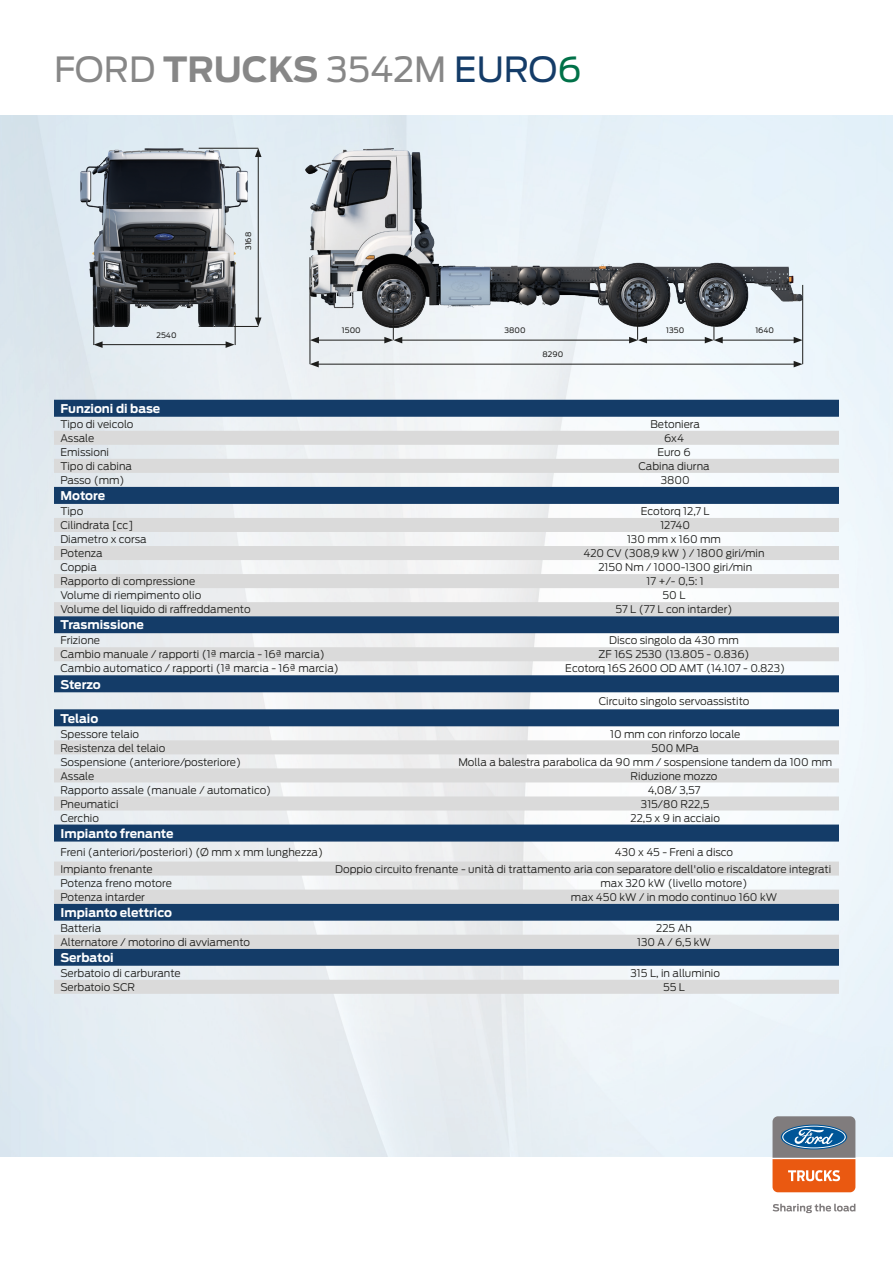
<style>
.page{position:relative;width:893px;height:1263px;background:#fff}
.page>*{position:absolute;margin:0;border:0;box-sizing:border-box;transform-origin:0 0}
.t1{font:34.5px "Ford Antenna";color:#878787}
.t2{font:700 12px "Ford Antenna";color:#fff}
.t3{font:300 10.5px "Ford Antenna";color:#1d1d1b}
.t4{font:7.5px "Ford Antenna";color:#1d1d1b}
.s1{font-weight:700}
.s2{color:#143c68}
.s3{color:#007148}
</style>
<div class="page">
<img style="left:0;top:116px;width:893px;height:1042px">
<svg style="left:54px;top:400px;width:785px;height:31px;fill:#143c68"></svg>
<svg style="left:54px;top:431px;width:785px;height:563px"></svg>
<div style="left:54px;top:824px;width:785px;height:17px;background:#143c68"></div>
<svg style="left:772px;top:1116px;width:83px;height:76px;background:#a57968"></svg>
<svg style="left:772px;top:1204px;width:83px;height:9px"></svg>
<hr style="left:94px;top:304px;width:1px;height:41px;background:#1d1d1b">
<hr style="left:235px;top:304px;width:1px;height:41px;background:#1d1d1b">
<hr style="left:100px;top:344px;width:128px;height:1px;background:#1d1d1b">
<svg style="left:94px;top:341px;width:9px;height:7px"></svg>
<svg style="left:226px;top:341px;width:9px;height:7px"></svg>
<hr style="left:199px;top:148px;width:59px;height:1px;background:#1d1d1b">
<hr style="left:199px;top:326px;width:59px;height:1px;background:#1d1d1b">
<hr style="left:258px;top:155px;width:1px;height:165px;background:#1d1d1b">
<svg style="left:255px;top:148px;width:6px;height:9px"></svg>
<svg style="left:255px;top:317px;width:6px;height:9px"></svg>
<img style="left:81px;top:148px;width:166px;height:178px">
<hr style="left:310px;top:257px;width:1px;height:107px;background:#1d1d1b">
<hr style="left:802px;top:285px;width:1px;height:79px;background:#1d1d1b">
<hr style="left:714px;top:301px;width:1px;height:39px;background:#1d1d1b">
<hr style="left:400px;top:340px;width:231px;height:1px;background:#1d1d1b">
<hr style="left:316px;top:364px;width:480px;height:1px;background:#1d1d1b">
<svg style="left:310px;top:361px;width:9px;height:6px"></svg>
<svg style="left:794px;top:361px;width:9px;height:6px"></svg>
<hr style="left:316px;top:340px;width:71px;height:1px;background:#1d1d1b">
<svg style="left:310px;top:337px;width:9px;height:6px"></svg>
<svg style="left:384px;top:337px;width:18px;height:6px"></svg>
<hr style="left:720px;top:340px;width:76px;height:1px;background:#1d1d1b">
<svg style="left:794px;top:337px;width:9px;height:6px"></svg>
<hr style="left:645px;top:340px;width:62px;height:1px;background:#1d1d1b">
<svg style="left:629px;top:337px;width:18px;height:6px"></svg>
<svg style="left:705px;top:337px;width:18px;height:6px"></svg>
<img style="left:305px;top:149px;width:498px;height:178px">
<hr style="left:393px;top:302px;width:1px;height:38px;background:#1d1d1b">
<hr style="left:637px;top:302px;width:1px;height:38px;background:#1d1d1b">
<p class="t1" style="left:54px;top:39px;width:529px">FORD <span class="s1">TRUCKS</span> 3542M <span class="s2">EURO</span><span class="s3">6</span></p>
<p class="t4" style="left:157px;top:329px;width:22px">2540</p>
<p class="t4" style="left:242px;top:250px;width:20px;rotate:-90deg">3168</p>
<p class="t4" style="left:342px;top:324px;width:20px">1500</p>
<p class="t4" style="left:666px;top:324px;width:19px">1350</p>
<p class="t4" style="left:755px;top:324px;width:20px">1640</p>
<p class="t4" style="left:543px;top:348px;width:22px">8290</p>
<p class="t4" style="left:505px;top:324px;width:23px">3800</p>
<p class="t2" style="left:60px;top:398px;width:101px">Funzioni di base</p>
<p class="t3" style="left:60px;top:415px;width:75px">Tipo di veicolo</p>
<p class="t3" style="left:650px;top:415px;width:51px">Betoniera</p>
<p class="t3" style="left:60px;top:429px;width:35px">Assale</p>
<p class="t3" style="left:664px;top:429px;width:21px">6x4</p>
<p class="t3" style="left:60px;top:443px;width:50px">Emissioni</p>
<p class="t3" style="left:657px;top:443px;width:35px">Euro 6</p>
<p class="t3" style="left:60px;top:457px;width:73px">Tipo di cabina</p>
<p class="t3" style="left:638px;top:457px;width:73px">Cabina diurna</p>
<p class="t3" style="left:60px;top:471px;width:66px">Passo (mm)</p>
<p class="t3" style="left:661px;top:471px;width:31px">3800</p>
<p class="t2" style="left:60px;top:485px;width:46px">Motore</p>
<p class="t3" style="left:60px;top:502px;width:24px">Tipo</p>
<p class="t3" style="left:641px;top:502px;width:71px">Ecotorq 12,7 L</p>
<p class="t3" style="left:60px;top:516px;width:74px">Cilindrata [cc]</p>
<p class="t3" style="left:660px;top:516px;width:31px">12740</p>
<p class="t3" style="left:60px;top:530px;width:88px">Diametro x corsa</p>
<p class="t3" style="left:627px;top:530px;width:96px">130 mm x 160 mm</p>
<p class="t3" style="left:60px;top:544px;width:44px">Potenza</p>
<p class="t3" style="left:583px;top:544px;width:183px">420 CV (308,9 kW ) / 1800 giri/min</p>
<p class="t3" style="left:60px;top:559px;width:38px">Coppia</p>
<p class="t3" style="left:598px;top:559px;width:155px">2150 Nm / 1000-1300 giri/min</p>
<p class="t3" style="left:60px;top:573px;width:136px">Rapporto di compressione</p>
<p class="t3" style="left:647px;top:573px;width:59px">17 +/- 0,5: 1</p>
<p class="t3" style="left:60px;top:587px;width:143px">Volume di riempimento olio</p>
<p class="t3" style="left:663px;top:587px;width:24px">50 L</p>
<p class="t3" style="left:60px;top:601px;width:192px">Volume del liquido di raffreddamento</p>
<p class="t3" style="left:616px;top:601px;width:118px">57 L (77 L con intarder)</p>
<p class="t2" style="left:60px;top:614px;width:85px">Trasmissione</p>
<p class="t3" style="left:60px;top:632px;width:41px">Frizione</p>
<p class="t3" style="left:609px;top:632px;width:131px">Disco singolo da 430 mm</p>
<p class="t3" style="left:60px;top:646px;width:266px">Cambio manuale / rapporti (1ª marcia - 16ª marcia)</p>
<p class="t3" style="left:599px;top:646px;width:152px">ZF 16S 2530 (13.805 - 0.836)</p>
<p class="t3" style="left:60px;top:660px;width:280px">Cambio automatico / rapporti (1ª marcia - 16ª marcia)</p>
<p class="t3" style="left:565px;top:660px;width:221px">Ecotorq 16S 2600 OD AMT (14.107 - 0.823)</p>
<p class="t2" style="left:60px;top:673px;width:42px">Sterzo</p>
<p class="t3" style="left:599px;top:692px;width:152px">Circuito singolo servoassistito</p>
<p class="t2" style="left:60px;top:707px;width:39px">Telaio</p>
<p class="t3" style="left:60px;top:725px;width:80px">Spessore telaio</p>
<p class="t3" style="left:610px;top:725px;width:132px">10 mm con rinforzo locale</p>
<p class="t3" style="left:60px;top:739px;width:106px">Resistenza del telaio</p>
<p class="t3" style="left:651px;top:739px;width:49px">500 MPa</p>
<p class="t3" style="left:60px;top:753px;width:182px">Sospensione (anteriore/posteriore)</p>
<p class="t3" style="left:458px;top:753px;width:375px">Molla a balestra parabolica da 90 mm / sospensione tandem da 100 mm</p>
<p class="t3" style="left:60px;top:767px;width:35px">Assale</p>
<p class="t3" style="left:631px;top:767px;width:88px">Riduzione mozzo</p>
<p class="t3" style="left:60px;top:781px;width:212px">Rapporto assale (manuale / automatico)</p>
<p class="t3" style="left:648px;top:781px;width:54px">4,08/ 3,57</p>
<p class="t3" style="left:60px;top:795px;width:60px">Pneumatici</p>
<p class="t3" style="left:641px;top:795px;width:70px">315/80 R22,5</p>
<p class="t3" style="left:60px;top:809px;width:40px">Cerchio</p>
<p class="t3" style="left:630px;top:809px;width:91px">22,5 x 9 in acciaio</p>
<p class="t2" style="left:60px;top:823px;width:115px">Impianto frenante</p>
<p class="t3" style="left:60px;top:843px;width:264px">Freni (anteriori/posteriori) (Ø mm x mm lunghezza)</p>
<p class="t3" style="left:615px;top:843px;width:120px">430 x 45 - Freni a disco</p>
<p class="t3" style="left:60px;top:860px;width:94px">Impianto frenante</p>
<p class="t3" style="left:335px;top:860px;width:497px">Doppio circuito frenante - unità di trattamento aria con separatore dell'olio e riscaldatore integrati</p>
<p class="t3" style="left:60px;top:874px;width:113px">Potenza freno motore</p>
<p class="t3" style="left:600px;top:874px;width:148px">max 320 kW (livello motore)</p>
<p class="t3" style="left:60px;top:888px;width:86px">Potenza intarder</p>
<p class="t3" style="left:571px;top:888px;width:208px">max 450 kW / in modo continuo 160 kW</p>
<p class="t2" style="left:60px;top:902px;width:113px">Impianto elettrico</p>
<p class="t3" style="left:60px;top:919px;width:42px">Batteria</p>
<p class="t3" style="left:656px;top:919px;width:37px">225 Ah</p>
<p class="t3" style="left:60px;top:933px;width:191px">Alternatore / motorino di avviamento</p>
<p class="t3" style="left:637px;top:933px;width:75px">130 A / 6,5 kW</p>
<p class="t2" style="left:60px;top:947px;width:55px">Serbatoi</p>
<p class="t3" style="left:60px;top:964px;width:122px">Serbatoio di carburante</p>
<p class="t3" style="left:631px;top:964px;width:91px">315 L, in alluminio</p>
<p class="t3" style="left:60px;top:978px;width:76px">Serbatoio SCR</p>
<p class="t3" style="left:663px;top:978px;width:23px">55 L</p>
</div>
